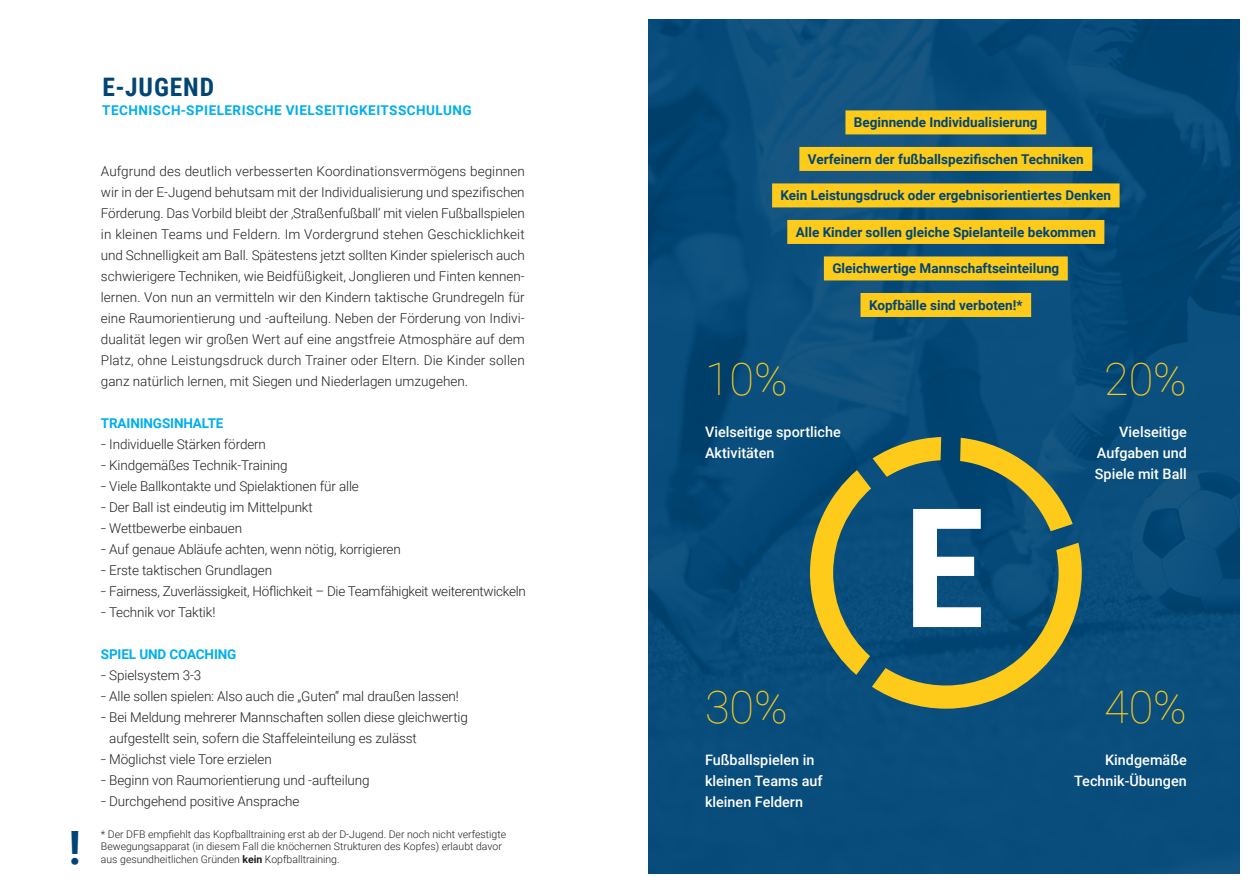
<style>
.page{position:relative;width:1259px;height:893px;background:#fff}
.page>*{position:absolute;margin:0;border:0;box-sizing:border-box;transform-origin:0 0}
.t1{font:700 166.05px "Roboto Condensed";color:#fff}
.t2{font:700 45.9px "Roboto Condensed";color:#004574}
.t3{font:100 45px "Roboto";color:#fecb1b}
.t4{font:700 25.5px "Roboto Condensed";letter-spacing:.035em;color:#004574}
.t5{font:500 14.4px/21px "Roboto";color:#fff}
.t6{font:300 13.5px/21px "Roboto";letter-spacing:-.01em;color:#231f20;text-align:justify}
.t7{font:300 13.5px/21px "Roboto";letter-spacing:-.01em;color:#231f20;scale:1.4 1}
.t8{font:700 13.5px "Roboto";color:#004574}
.t9{font:700 13.5px "Roboto";letter-spacing:.035em;color:#00aeef}
.t10{font:700 13.5px "Roboto";letter-spacing:-.01em;color:#00aeef}
.t11{font:300 10.5px/12.6px "Roboto";color:#231f20}
.s1{font-weight:700}
</style>
<div class="page">
<img style="left:648px;top:19px;width:591px;height:855px">
<div style="left:845px;top:110px;width:201px;height:24px;background:#fecb1b"></div>
<div style="left:799px;top:147px;width:293px;height:24px;background:#fecb1b"></div>
<div style="left:772px;top:183px;width:347px;height:24px;background:#fecb1b"></div>
<div style="left:787px;top:220px;width:317px;height:24px;background:#fecb1b"></div>
<div style="left:824px;top:256px;width:243px;height:24px;background:#fecb1b"></div>
<div style="left:860px;top:293px;width:171px;height:24px;background:#fecb1b"></div>
<svg style="left:810px;top:437px;width:271px;height:272px;background:#3e6865"></svg>
<h2 class="t2" style="left:69px;top:815px;width:13px">!</h2>
<h3 class="t4" style="left:102px;top:69px;width:113px">E-JUGEND</h3>
<p class="t9" style="left:102px;top:101px;width:371px">TECHNISCH-SPIELERISCHE VIELSEITIGKEITSSCHULUNG</p>
<p class="t6" style="left:101px;top:160px;width:425px">Aufgrund des deutlich verbesserten Koordinationsvermögens beginnen wir in der E-Jugend behutsam mit der Individualisierung und spezifischen Förderung. Das Vorbild bleibt der ‚Straßenfußball‘ mit vielen Fußballspielen in kleinen Teams und Feldern. Im Vordergrund stehen Geschicklichkeit und Schnelligkeit am Ball. Spätestens jetzt sollten Kinder spielerisch auch schwierigere Techniken, wie Beidfüßigkeit, Jonglieren und Finten kennen&shy;lernen. Von nun an vermitteln wir den Kindern taktische Grundregeln für eine Raumorientierung und -aufteilung. Neben der Förderung von Indivi&shy;dualität legen wir großen Wert auf eine angstfreie Atmosphäre auf dem Platz, ohne Leistungsdruck durch Trainer oder Eltern. Die Kinder sollen ganz natürlich lernen, mit Siegen und Niederlagen umzugehen.</p>
<p class="t10" style="left:101px;top:414px;width:124px">TRAININGSINHALTE</p>
<p class="t7" style="left:101px;top:433px;width:119px">- Individuelle Stärken fördern</p>
<p class="t7" style="left:101px;top:454px;width:135px">- Kindgemäßes Technik-Training</p>
<p class="t7" style="left:101px;top:475px;width:186px">- Viele Ballkontakte und Spielaktionen für alle</p>
<p class="t7" style="left:101px;top:496px;width:153px">- Der Ball ist eindeutig im Mittelpunkt</p>
<p class="t7" style="left:101px;top:517px;width:102px">- Wettbewerbe einbauen</p>
<p class="t7" style="left:101px;top:538px;width:216px">- Auf genaue Abläufe achten, wenn nötig, korrigieren</p>
<p class="t7" style="left:101px;top:559px;width:124px">- Erste taktischen Grundlagen</p>
<p class="t7" style="left:101px;top:580px;width:305px">- Fairness, Zuverlässigkeit, Höflichkeit – Die Teamfähigkeit weiterentwickeln</p>
<p class="t7" style="left:101px;top:601px;width:83px">- Technik vor Taktik!</p>
<p class="t10" style="left:101px;top:645px;width:137px">SPIEL UND COACHING</p>
<p class="t7" style="left:101px;top:664px;width:73px">- Spielsystem 3-3</p>
<p class="t7" style="left:101px;top:685px;width:257px">- Alle sollen spielen: Also auch die „Guten“ mal draußen lassen!</p>
<p class="t7" style="left:109px;top:706px;width:258px;text-indent:-8px">- Bei Meldung mehrerer Mannschaften sollen diese gleichwertig aufgestellt sein, sofern die Staffeleinteilung es zulässt</p>
<p class="t7" style="left:101px;top:748px;width:124px">- Möglichst viele Tore erzielen</p>
<p class="t7" style="left:101px;top:769px;width:193px">- Beginn von Raumorientierung und -aufteilung</p>
<p class="t7" style="left:101px;top:790px;width:143px">- Durchgehend positive Ansprache</p>
<p class="t11" style="left:101px;top:827px;width:407px">* Der DFB empfiehlt das Kopfballtraining erst ab der D-Jugend. Der noch nicht verfestigte<br>Bewegungsapparat (in diesem Fall die knöchernen Strukturen des Kopfes) erlaubt davor</p>
<p class="t11" style="left:101px;top:852px;width:240px">aus gesundheitlichen Gründen <span class="s1">kein</span> Kopfballtraining.</p>
<p class="t8" style="left:854px;top:113px;width:185px">Beginnende Individualisierung</p>
<p class="t8" style="left:808px;top:150px;width:277px">Verfeinern der fußballspezifischen Techniken</p>
<p class="t8" style="left:780px;top:186px;width:332px">Kein Leistungsdruck oder ergebnisorientiertes Denken</p>
<p class="t8" style="left:796px;top:223px;width:302px">Alle Kinder sollen gleiche Spielanteile bekommen</p>
<p class="t8" style="left:832px;top:259px;width:228px">Gleichwertige Mannschaftseinteilung</p>
<p class="t8" style="left:869px;top:296px;width:155px">Kopfbälle sind verboten!*</p>
<h3 class="t3" style="left:705px;top:348px;width:84px">10%</h3>
<p class="t5" style="left:705px;top:421px;width:137px">Vielseitige sportliche<br>Aktivitäten</p>
<h3 class="t3" style="left:705px;top:676px;width:84px">30%</h3>
<p class="t5" style="left:705px;top:749px;width:119px">Fußballspielen in kleinen Teams auf kleinen Feldern</p>
<h1 class="t1" style="left:903px;top:452px;width:83px">E</h1>
<h3 class="t3" style="left:1104px;top:348px;width:84px">20%</h3>
<p class="t5" style="left:1095px;top:421px;width:94px;text-align:justify;text-indent:24px">Vielseitige Aufgaben und Spiele mit Ball</p>
<h3 class="t3" style="left:1104px;top:676px;width:84px">40%</h3>
<p class="t5" style="left:1074px;top:749px;width:114px;text-align:right">Kindgemäße<br>Technik-Übungen</p>
</div>
